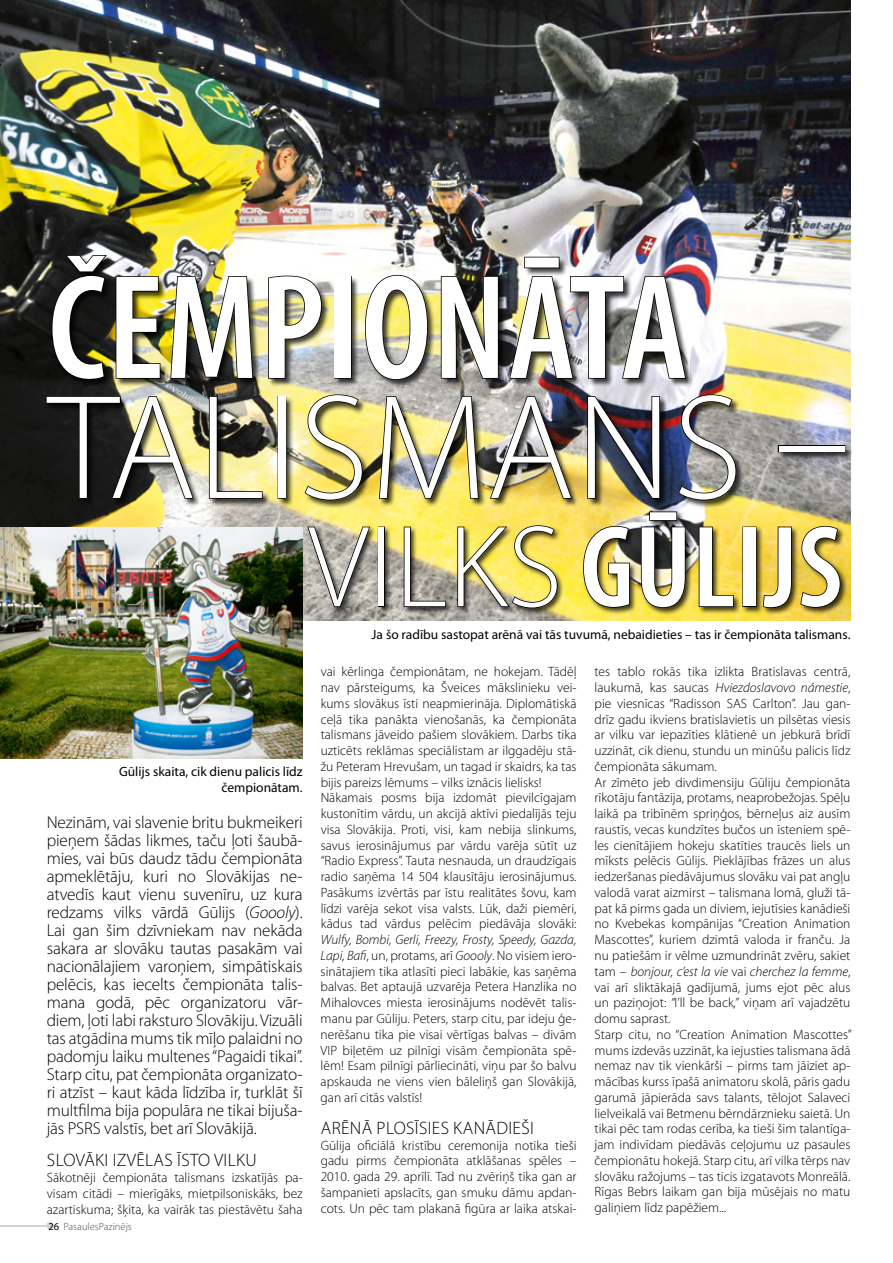
<style>
.page{position:relative;width:893px;height:1263px;background:#fff}
.page>*{position:absolute;margin:0;border:0;box-sizing:border-box;transform-origin:0 0}
.t1{font:600 condensed 150px "Myriad Pro";letter-spacing:.01em;color:#fff}
.t2{font:300 150px "Myriad Pro";color:#fff}
.t3{font:600 condensed 117px "Myriad Pro";letter-spacing:.01em;color:#fff}
.t4{font:300 117px "Myriad Pro";color:#fff}
.t5{font:300 18px "Myriad Pro";letter-spacing:.02em;color:#000}
.t6{font:300 17.25px/18px "Myriad Pro";letter-spacing:-.01em;color:#000;text-align:justify}
.t7{font:300 13.5px/15.8px "Myriad Pro";color:#000;text-align:justify}
.t8{font:13.5px/15.8px "Myriad Pro";color:#000;text-align:right}
.t9{font:300 10.5px "Myriad Pro";color:#4b4d50}
.s1{font-style:italic}
.s2{font-weight:400;color:#000}
</style>
<div class="page">
<hr style="left:0;top:1225px;width:50px;height:1px;background:#d0d3d7">
<div style="left:46px;top:1222px;width:7px;height:7px;background:#d0d3d7;border-radius:50%"></div>
<img style="left:0;top:0;width:850px;height:621px">
<div style="left:45px;top:255px;width:809px;height:254px;background:#000;opacity:.75"></div>
<svg style="left:51px;top:254px;width:57px;height:126px"></svg>
<img style="left:115px;top:275px;width:46px;height:104px">
<img style="left:170px;top:275px;width:84px;height:104px">
<img style="left:267px;top:275px;width:55px;height:104px">
<div style="left:334px;top:276px;width:18px;height:103px;border:2px solid #000"></div>
<img style="left:364px;top:274px;width:65px;height:107px">
<img style="left:440px;top:275px;width:59px;height:104px">
<img style="left:508px;top:256px;width:179px;height:123px">
<svg style="left:45px;top:395px;width:150px;height:104px"></svg>
<img style="left:208px;top:395px;width:55px;height:104px">
<div style="left:278px;top:396px;width:8px;height:103px;border:2px solid #000"></div>
<img style="left:303px;top:394px;width:60px;height:107px">
<img style="left:378px;top:395px;width:101px;height:104px">
<img style="left:489px;top:395px;width:84px;height:104px">
<img style="left:586px;top:395px;width:75px;height:105px">
<img style="left:677px;top:394px;width:60px;height:107px">
<div style="left:778px;top:445px;width:67px;height:7px;border:2px solid #000"></div>
<img style="left:0;top:527px;width:303px;height:231px">
<div style="left:307px;top:510px;width:541px;height:106px;background:#000;opacity:.75"></div>
<svg style="left:306px;top:526px;width:65px;height:82px"></svg>
<div style="left:378px;top:527px;width:7px;height:80px;border:2px solid #000"></div>
<svg style="left:403px;top:526px;width:44px;height:82px"></svg>
<img style="left:457px;top:525px;width:101px;height:84px">
<img style="left:584px;top:525px;width:46px;height:83px">
<img style="left:640px;top:511px;width:46px;height:98px">
<svg style="left:698px;top:526px;width:36px;height:82px"></svg>
<div style="left:742px;top:527px;width:14px;height:80px;border:2px solid #000"></div>
<svg style="left:762px;top:526px;width:30px;height:83px"></svg>
<svg style="left:799px;top:525px;width:42px;height:83px"></svg>
<h1 class="t1" style="left:48px;top:236px;width:641px">ČEMPIONĀTA</h1>
<h1 class="t2" style="left:48px;top:358px;width:78px">talismans</h1>
<h1 class="t2" style="left:774px;top:358px;width:76px">–</h1>
<h2 class="t4" style="left:308px;top:497px;width:51px">vilks</h2>
<h2 class="t3" style="left:581px;top:495px;width:255px">GŪLIJS</h2>
<p class="t8" style="left:119px;top:763px;width:185px">Gūlijs skaita, cik dienu palicis līdz čempionātam.</p>
<p class="t6" style="left:47px;top:813px;width:257px">Nezinām, vai slavenie britu bukmeikeri pieņem šādas likmes, taču ļoti šaubā&shy;mies, vai būs daudz tādu čempionāta apmeklētāju, kuri no Slovākijas ne&shy;atvedīs kaut vienu suvenīru, uz kura redzams vilks vārdā Gūlijs (<span class="s1">Goooly</span>).<br>Lai gan šim dzīvniekam nav nekāda sakara ar slovāku tautas pasakām vai nacionālajiem varoņiem, simpātiskais pelēcis, kas iecelts čempionāta talis&shy;mana godā, pēc organizatoru vār&shy;diem, ļoti labi raksturo Slovākiju. Vizuāli tas atgādina mums tik mīļo palaidni no padomju laiku multenes “Pagaidi tikai”.<br>Starp citu, pat čempionāta organizato&shy;ri atzīst – kaut kāda līdzība ir, turklāt šī multfilma bija populāra ne tikai bijuša&shy;jās PSRS valstīs, bet arī Slovākijā.</p>
<h3 class="t5" style="left:47px;top:1149px;width:108px">Slovāki izvēlas</h3>
<h3 class="t5" style="left:177px;top:1149px;width:46px">īsto vilk</h3>
<h3 class="t5" style="left:245px;top:1149px;width:13px">u</h3>
<p class="t7" style="left:47px;top:1169px;width:257px">Sākotnēji čempionāta talismans izskatījās pa&shy;visam citādi – mierīgāks, mietpilsoniskāks, bez azartiskuma; šķita, ka vairāk tas piestāvētu šaha</p>
<p class="t9" style="left:48px;top:1220px;width:85px"><span class="s2">26</span> PasaulesPazinējs</p>
<p class="t8" style="left:372px;top:626px;width:480px">Ja šo radību sastopat arēnā vai tās tuvumā, nebaidieties – tas ir čempionāta talismans.</p>
<p class="t7" style="left:321px;top:664px;width:257px;text-align:left">vai kērlinga čempionātam, ne hokejam. Tādēļ nav pārsteigums, ka Šveices mākslinieku vei&shy;kums slovākus īsti neapmierināja. Diplomātiskā ceļā tika panākta vienošanās, ka čempionāta talismans jāveido pašiem slovākiem. Darbs tika uzticēts reklāmas speciālistam ar ilggadēju stā&shy;žu Peteram Hrevušam, un tagad ir skaidrs, ka tas bijis pareizs lēmums – vilks iznācis lielisks!<br>Nākamais posms bija izdomāt pievilcīgajam kustonītim vārdu, un akcijā aktīvi piedalījās teju visa Slovākija. Proti, visi, kam nebija slinkums, savus ierosinājumus par vārdu varēja sūtīt uz “Radio Express”. Tauta nesnauda, un draudzīgais radio saņēma 14 504 klausītāju ierosinājumus.<br>Pasākums izvērtās par īstu realitātes šovu, kam līdzi varēja sekot visa valsts. Lūk, daži piemēri, kādus tad vārdus pelēcim piedāvāja slovāki:</p>
<p class="t7" style="left:321px;top:932px;width:257px"><span class="s1">Wulfy, Bombi, Gerli, Freezy, Frosty, Speedy, Gazda, Lapi, Bafi</span>, un, protams, arī <span class="s1">Goooly</span>. No visiem iero&shy;sinātajiem tika atlasīti pieci labākie, kas saņēma balvas. Bet aptaujā uzvarēja Petera Hanzlika no Mihalovces miesta ierosinājums nodēvēt talis&shy;manu par Gūliju. Peters, starp citu, par ideju ģe&shy;nerēšanu tika pie visai vērtīgas balvas – divām VIP biļetēm uz pilnīgi visām čempionāta spē&shy;lēm! Esam pilnīgi pārliecināti, viņu par šo balvu apskauda ne viens vien bāleliņš gan Slovākijā, gan arī citās valstīs!</p>
<h3 class="t5" style="left:321px;top:1117px;width:107px">Arēnā plosīsies</h3>
<h3 class="t5" style="left:453px;top:1117px;width:11px">kan</h3>
<h3 class="t5" style="left:486px;top:1117px;width:19px">ādieši</h3>
<p class="t7" style="left:321px;top:1137px;width:257px">Gūlija oficiālā kristību ceremonija notika tieši gadu pirms čempionāta atklāšanas spēles – 2010. gada 29. aprīlī. Tad nu zvēriņš tika gan ar šampanieti apslacīts, gan smuku dāmu apdan&shy;cots. U n pēc tam plakanā figūra ar laika atskai-</p>
<p class="t7" style="left:595px;top:664px;width:259px;text-align:left">tes tablo rokās tika izlikta Bratislavas centrā, laukumā, kas saucas <span class="s1">Hviezdoslavovo námestie</span>, pie viesnīcas “Radisson SAS Carlton”. Jau gan&shy;drīz gadu ikviens bratislavietis un pilsētas viesis ar vilku var iepazīties klātienē un jebkurā brīdī uzzināt, cik dienu, stundu un minūšu palicis līdz čempionāta sākumam.<br>Ar zīmēto jeb divdimensiju Gūliju čempionāta rīkotāju fantāzija, protams, neaprobežojas. Spēļu laikā pa tribīnēm spriņģos, bērneļus aiz ausīm raustīs, vecas kundzītes bučos un īsteniem spē&shy;les cienītājiem hokeju skatīties traucēs liels un mīksts pelēcis Gūlijs. Pieklājības frāzes un alus iedzeršanas piedāvājumus slovāku vai pat angļu valodā varat aizmirst – talismana lomā, gluži tā&shy;pat kā pirms gada un diviem, iejutīsies kanādieši no Kvebekas kompānijas “Creation Animation Mascottes”, kuriem dzimtā valoda ir franču. Ja nu patiešām ir vēlme uzmundrināt zvēru, sakiet tam – <span class="s1">bonjour, c’est la vie</span> vai <span class="s1">cherchez la femme</span>, vai arī sliktākajā gadījumā, jums ejot pēc alus un paziņojot: <span class="s1">“</span>I’ll be back<span class="s1">,”</span> viņam arī vajadzētu domu saprast.<br>Starp citu, no “Creation Animation Mascottes” mums izdevās uzzināt, ka iejusties talismana ādā nemaz nav tik vienkārši – pirms tam jāiziet ap&shy;mācības kurss īpašā animatoru skolā, pāris gadu garumā jāpierāda savs talants, tēlojot Salaveci lielveikalā vai Betmenu bērndārznieku saietā. U n tikai pēc tam rodas cerība, ka tieši šim talantīga&shy;jam indivīdam piedāvās ceļojumu uz pasaules čempionātu hokejā. Starp citu, arī vilka tērps nav slovāku ražojums – tas ticis izgatavots Monreālā.<br>Rīgas Bebrs laikam gan bija mūsējais no matu galiņiem līdz papēžiem...</p>
</div>
